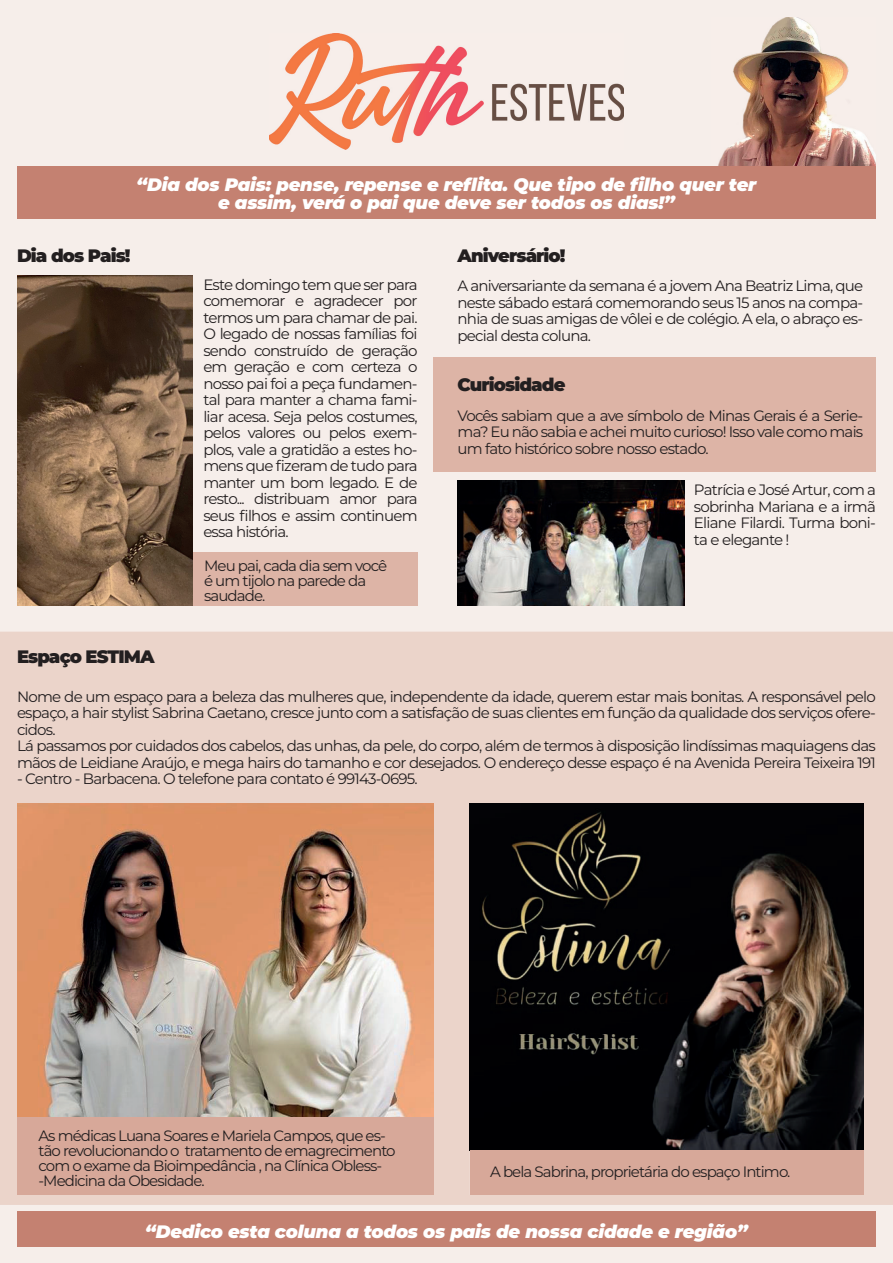
<style>
.page{position:relative;width:893px;height:1263px;background:#f6eeea}
.page>*{position:absolute;margin:0;border:0;box-sizing:border-box;transform-origin:0 0}
.t1{font:italic 900 18px/18px "Montserrat";letter-spacing:-.01em;color:#fff;text-align:center}
.t2{font:900 18px "Montserrat";letter-spacing:-.05em;color:#231f20}
.t3{font:15px/16.5px "Montserrat";letter-spacing:-.05em;color:#231f20;text-align:justify}
</style>
<div class="page">
<div style="left:434px;top:357px;width:442px;height:115px;background:#ddb4a6"></div>
<div style="left:0;top:631px;width:893px;height:574px;background:#ebd4ca"></div>
<img style="left:269px;top:33px;width:355px;height:117px">
<img style="left:711px;top:17px;width:165px;height:149px">
<div style="left:17px;top:166px;width:859px;height:53px;background:#c48171"></div>
<div style="left:17px;top:1211px;width:859px;height:36px;background:#c48171"></div>
<div style="left:193px;top:552px;width:225px;height:54px;background:#ddb4a6"></div>
<img style="left:17px;top:275px;width:176px;height:331px">
<img style="left:17px;top:803px;width:417px;height:315px">
<img style="left:470px;top:803px;width:393px;height:347px">
<div style="left:17px;top:1118px;width:417px;height:77px;background:#d7a899"></div>
<div style="left:470px;top:1150px;width:393px;height:45px;background:#d7a899"></div>
<img style="left:458px;top:480px;width:227px;height:126px">
<p class="t1" style="left:137px;top:175px;width:621px">“Dia dos Pais: pense, repense e reflita. Que tipo de filho quer ter e assim, verá o pai que deve ser todos os dias!”</p>
<p class="t2" style="left:17px;top:243px;width:115px">Dia dos Pais!</p>
<p class="t2" style="left:458px;top:243px;width:109px">Aniversário!</p>
<p class="t3" style="left:203px;top:276px;width:216px">Este domingo tem que ser para comemorar e agradecer por termos um para chamar de pai.<br>O legado de nossas famílias foi sendo construído de geração em geração e com certeza o nosso pai foi a peça fundamen&shy;tal para manter a chama fami&shy;liar acesa. Seja pelos costumes, pelos valores ou pelos exem&shy;plos, vale a gratidão a estes ho&shy;mens que fizeram de tudo para manter um bom legado. E de resto... distribuam amor para seus filhos e assim continuem essa história.</p>
<p class="t3" style="left:458px;top:277px;width:407px">A aniversariante da semana é a jovem Ana Beatriz Lima, que neste sábado estará comemorando seus 15 anos na compa&shy;nhia de suas amigas de vôlei e de colégio. A ela, o abraço es&shy;pecial desta coluna.</p>
<p class="t2" style="left:458px;top:373px;width:109px">Curiosidade</p>
<p class="t3" style="left:458px;top:407px;width:407px">Vocês sabiam que a ave símbolo de Minas Gerais é a Serie&shy;ma? Eu não sabia e achei muito curioso! Isso vale como mais um fato histórico sobre nosso estado.</p>
<p class="t3" style="left:694px;top:481px;width:183px">Patrícia e José Artur, com a sobrinha Mariana e a irmã Eliane Filardi. Turma boni&shy;ta e elegante !</p>
<p class="t2" style="left:17px;top:644px;width:139px">Espaço ESTIMA</p>
<p class="t3" style="left:204px;top:558px;width:185px;line-height:15px;text-align:left">Meu pai, cada dia sem você é um tijolo na parede da saudade.</p>
<p class="t3" style="left:17px;top:688px;width:860px;text-align:left">Nome de um espaço para a beleza das mulheres que, independente da idade, querem estar mais bonitas. A responsável pelo espaço, a hair stylist Sabrina Caetano, cresce junto com a satisfação de suas clientes em função da qualidade dos serviços ofere&shy;cidos.<br>Lá passamos por cuidados dos cabelos, das unhas, da pele, do corpo, além de termos à disposição lindíssimas maquiagens das mãos de Leidiane Araújo, e mega hairs do tamanho e cor desejados. O endereço desse espaço é na Avenida Pereira Teixeira 191</p>
<p class="t3" style="left:17px;top:770px;width:402px">- Centro - Barbacena. O telefone para contato é 99143-0695.</p>
<p class="t3" style="left:38px;top:1128px;width:359px;line-height:15px;text-align:left">As médicas Luana Soares e Mariela Campos, que es&shy;tão revolucionando o tratamento de emagrecimento com o exame da Bioimpedância , na Clínica Obless--Medicina da Obesidade.</p>
<p class="t3" style="left:490px;top:1163px;width:302px">A bela Sabrina, proprietária do espaço Intimo.</p>
<p class="t1" style="left:145px;top:1222px;width:604px">“Dedico esta coluna a todos os pais de nossa cidade e região”</p>
</div>
